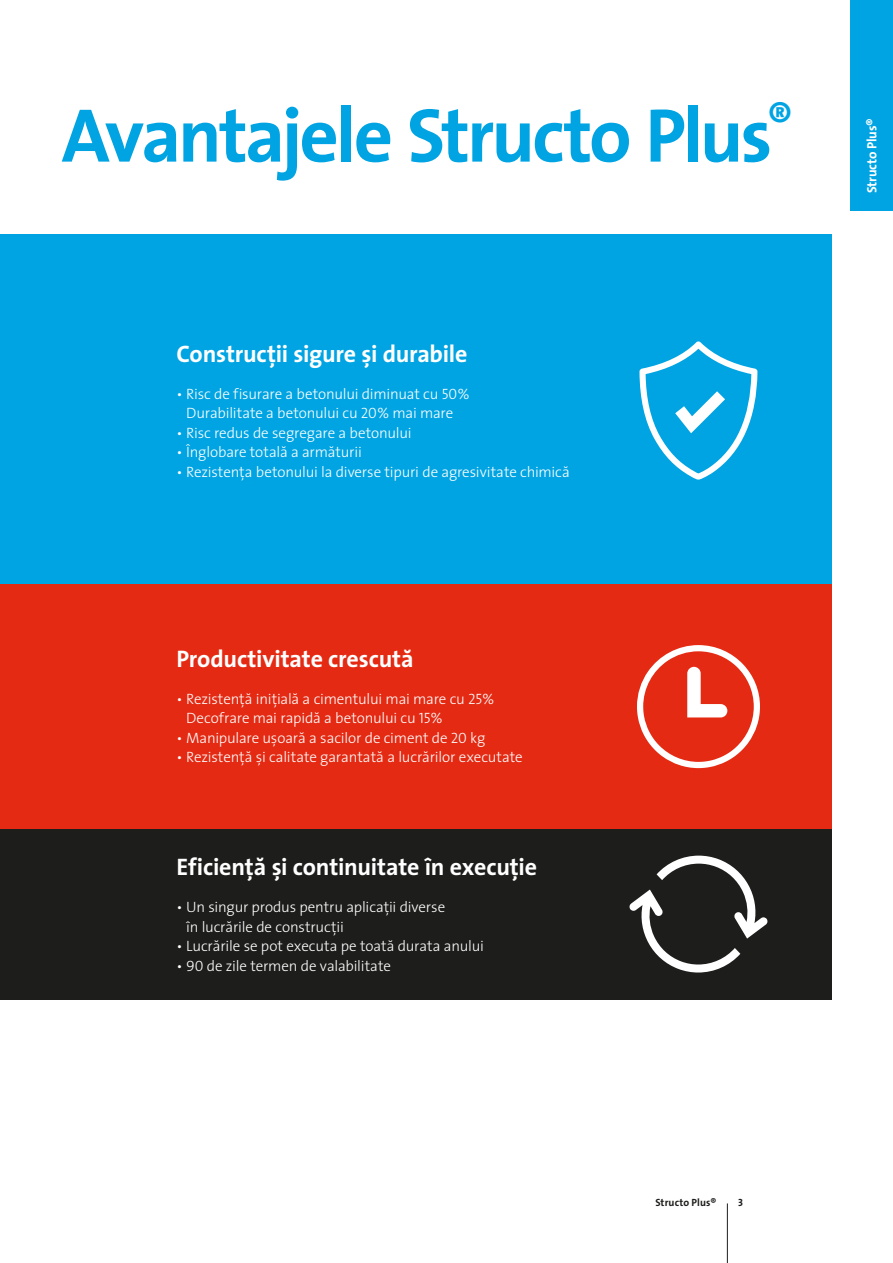
<style>
.page{position:relative;width:893px;height:1263px;background:#fff}
.page>*{position:absolute;margin:0;border:0;box-sizing:border-box;transform-origin:0 0}
.t1{font:76.8px "The Sans R Bold";letter-spacing:-.04em;color:#00a4e3}
.baza{font:24px "The Sans R Bold";letter-spacing:-.01em;color:#fff}
.baza-2{font:15px/19.5px "The Sans R Light";letter-spacing:-.01em;color:#fff}
.t2{font:13.5px "The Sans R Bold";letter-spacing:-.015em;color:#fff}
.t3{font:10.5px "The Sans R Bold";letter-spacing:.01em;color:#1d1d1b}
.t4{font:10.5px "The Sans Bold Caps";color:#1d1d1b}
.s1{font-family:"The Sans Light Caps"}
</style>
<div class="page">
<div style="left:0;top:234px;width:831px;height:355px;background:#00a4e3"></div>
<div style="left:0;top:584px;width:831px;height:245px;background:#e52a13"></div>
<div style="left:0;top:829px;width:831px;height:170px;background:#1d1d1b"></div>
<svg style="left:637px;top:645px;width:123px;height:123px"></svg>
<svg style="left:629px;top:856px;width:139px;height:116px"></svg>
<svg style="left:639px;top:341px;width:118px;height:139px"></svg>
<hr style="left:727px;top:1203px;width:1px;height:60px;background:#1d1d1b">
<div style="left:850px;top:0;width:43px;height:210px;background:#00a4e3"></div>
<p class="t1" style="left:62px;top:71px;width:733px">Avantajele Structo Plus<sup>®</sup></p>
<p class="baza" style="left:176px;top:333px;width:292px">Construcøii sigure æi durabile</p>
<p class="baza-2" style="left:176px;top:383px;width:295px;text-align:center">• Risc de fisurare a betonului diminuat cu <span class="s1">50%<br></span>Durabilitate a betonului cu <span class="s1">20%</span> mai mare</p>
<p class="baza-2" style="left:176px;top:422px;width:237px">• Risc redus de segregare a betonului</p>
<p class="baza-2" style="left:176px;top:442px;width:187px">• Înglobare totalã a armãturii</p>
<p class="baza-2" style="left:176px;top:461px;width:395px">• Rezistenøa betonului la diverse tipuri de agresivitate chimicã</p>
<p class="baza" style="left:176px;top:638px;width:239px">Productivitate crescutã</p>
<p class="baza-2" style="left:186px;top:688px;width:310px;text-indent:-10px">• Rezistenøã iniøialã a cimentului mai mare cu <span class="s1">25%<br></span>Decofrare mai rapidã a betonului cu <span class="s1">15%</span></p>
<p class="baza-2" style="left:176px;top:727px;width:311px">• Manipulare uæoarã a sacilor de ciment de <span class="s1">20</span> kg</p>
<p class="baza-2" style="left:176px;top:747px;width:348px">• Rezistenøã æi calitate garantatã a lucrãrilor executate</p>
<p class="baza" style="left:176px;top:847px;width:362px">Eficienøã æi continuitate în execuøie</p>
<p class="baza-2" style="left:186px;top:897px;width:261px;text-indent:-10px">• Un singur produs pentru aplicaøii diverse în lucrãrile de construcøii</p>
<p class="baza-2" style="left:176px;top:936px;width:309px">• Lucrãrile se pot executa pe toatã durata anului</p>
<p class="baza-2" style="left:176px;top:955px;width:216px">• <span class="s1">90</span> de zile termen de valabilitate</p>
<p class="t2" style="left:861px;top:193px;width:76px;rotate:-90deg">Structo Plus®</p>
<p class="t3" style="left:655px;top:1194px;width:63px">Structo Plus®</p>
<p class="t4" style="left:738px;top:1194px;width:6px">3</p>
</div>
